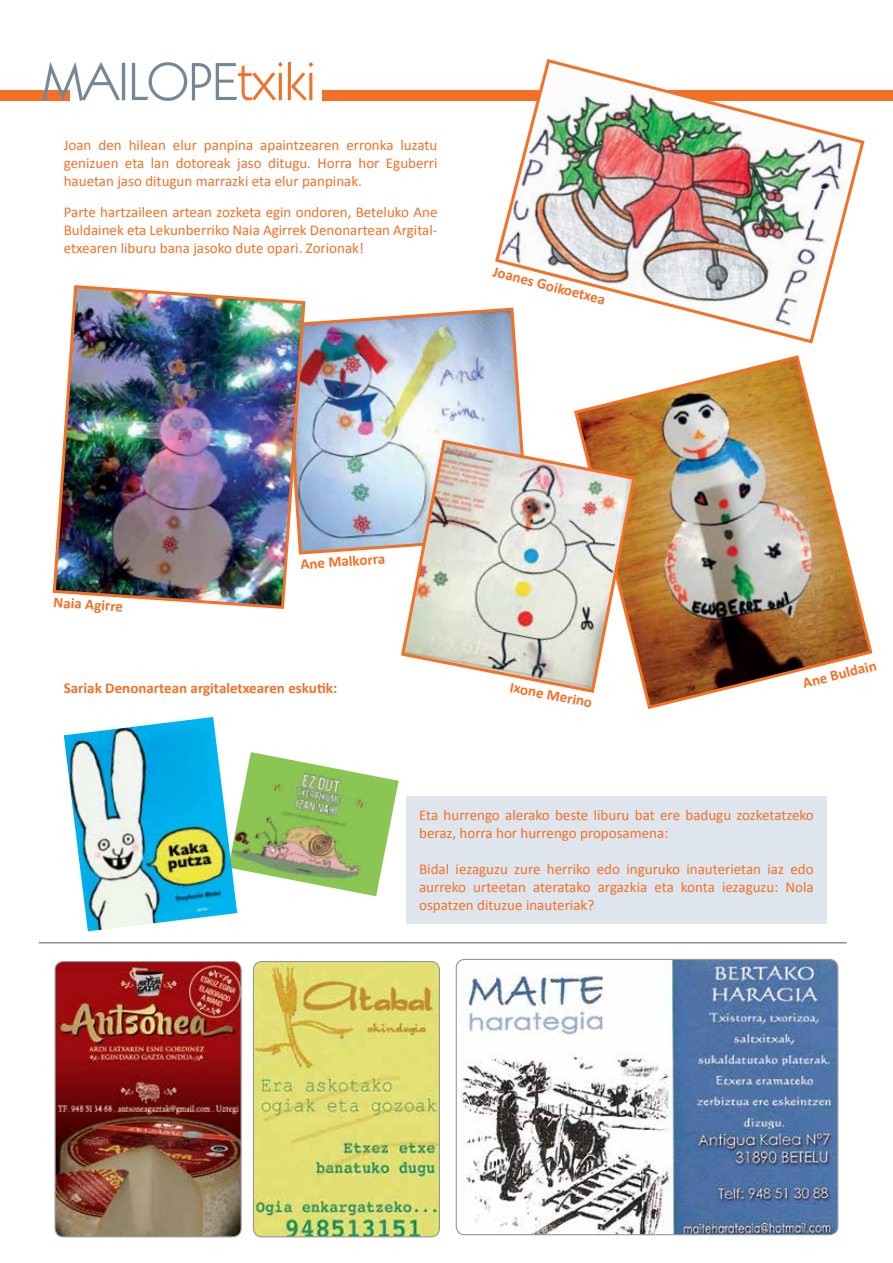
<style>
.page{position:relative;width:893px;height:1263px;background:#fff}
.page>*{position:absolute;margin:0;border:0;box-sizing:border-box;transform-origin:0 0}
.t1{font:54px "Kabel IT Cby BT";color:#748797}
.t2{font:15px/18px "Calibri";color:#f37026;text-align:justify}
.t3{font:700 15px "Calibri";color:#f37026}
.s1{color:#f37026}
</style>
<div class="page">
<div style="left:0;top:90px;width:69px;height:11px;background:#f37026"></div>
<div style="left:322px;top:90px;width:571px;height:11px;background:#f37026"></div>
<hr style="left:39px;top:942px;width:808px;height:1px;background:#58595b">
<img style="left:456px;top:959px;width:382px;height:276px">
<div style="left:456px;top:959px;width:382px;height:276px;border:1px solid #939598;border-radius:9px"></div>
<img style="left:55px;top:961px;width:186px;height:276px">
<div style="left:55px;top:961px;width:187px;height:276px;border:1px solid #939598;border-radius:9px"></div>
<img style="left:253px;top:961px;width:186px;height:276px">
<div style="left:253px;top:961px;width:187px;height:276px;border:1px solid #939598;border-radius:9px"></div>
<div style="left:406px;top:796px;width:420px;height:128px;background:#dee5ec"></div>
<img style="left:237px;top:752px;width:162px;height:144px">
<img style="left:64px;top:717px;width:173px;height:214px">
<img style="left:307px;top:309px;width:216px;height:245px">
<img style="left:493px;top:59px;width:372px;height:286px">
<img style="left:574px;top:355px;width:299px;height:354px">
<img style="left:52px;top:285px;width:255px;height:324px">
<img style="left:399px;top:438px;width:238px;height:257px">
<h1 class="t1" style="left:43px;top:48px;width:275px">MAILOPE<span class="s1">txiki</span></h1>
<p class="t2" style="left:64px;top:136px;width:375px">Joan den hilean elur panpina apaintzearen erronka luzatu genizuen eta lan dotoreak jaso ditugu. Horra hor Eguberri hauetan jaso ditugun marrazki eta elur panpinak.</p>
<p class="t2" style="left:64px;top:203px;width:375px">Parte hartzaileen artean zozketa egin ondoren, Beteluko Ane Buldainek eta Lekunberriko Naia Agirrek Denonartean Argital&shy;etxearen liburu bana jasoko dute opari. Zorionak!</p>
<p class="t3" style="left:495px;top:262px;width:117px;rotate:14deg">Joanes Goikoetxea</p>
<p class="t3" style="left:54px;top:592px;width:71px;rotate:4deg">Naia Agirre</p>
<p class="t3" style="left:300px;top:555px;width:86px;rotate:-4deg">Ane Malkorra</p>
<p class="t3" style="left:64px;top:678px;width:275px">Sariak Denonartean argitaletxearen eskutik:</p>
<p class="t3" style="left:512px;top:677px;width:85px;rotate:11deg">Ixone Merino</p>
<p class="t3" style="left:801px;top:674px;width:77px;rotate:-14deg">Ane Buldain</p>
<p class="t2" style="left:419px;top:806px;width:396px">Eta hurrengo alerako beste liburu bat ere badugu zozketatzeko beraz, horra hor hurrengo proposamena:</p>
<p class="t2" style="left:419px;top:860px;width:396px">Bidal iezaguzu zure herriko edo inguruko inauterietan iaz edo aurreko urteetan ateratako argazkia eta konta iezaguzu: Nola ospatzen dituzue inauteriak?</p>
</div>
